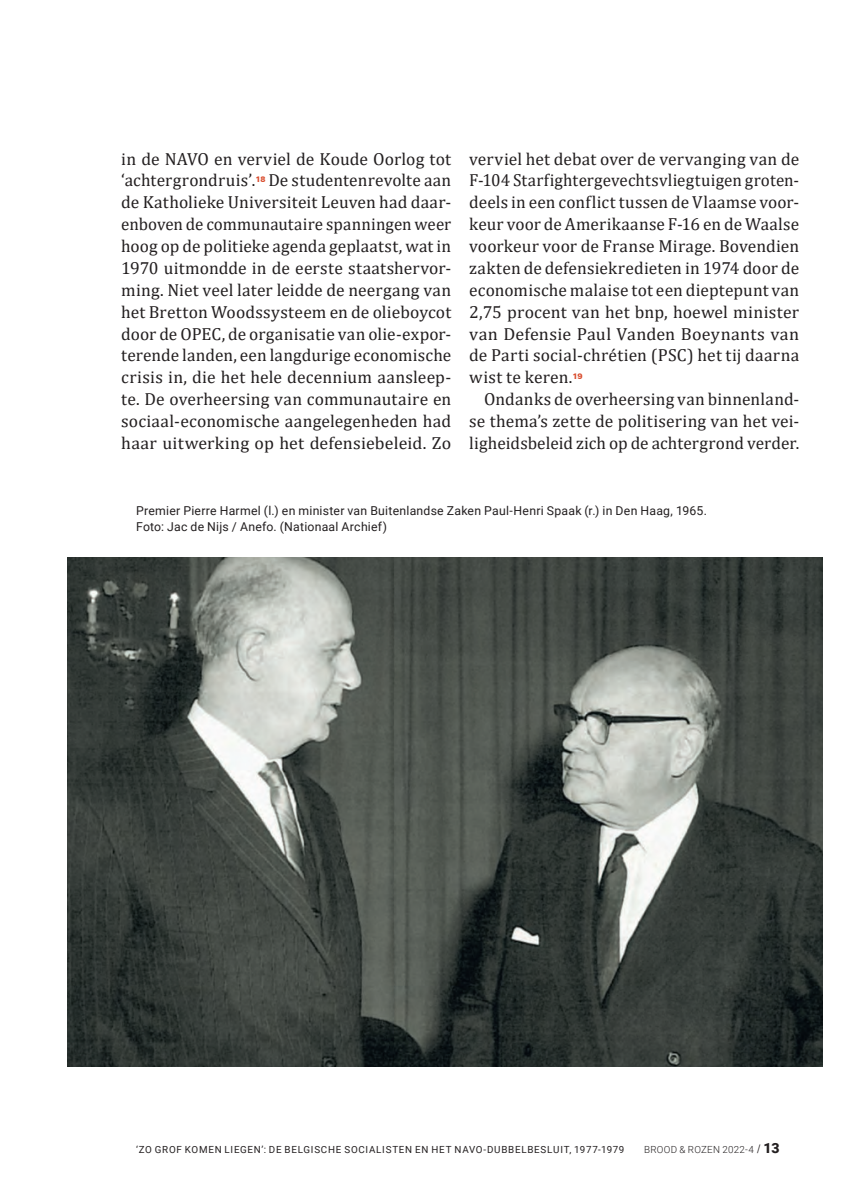
<style>
.page{position:relative;width:848px;height:1195px;background:#fff}
.page>*{position:absolute;margin:0;border:0;box-sizing:border-box;transform-origin:0 0}
.t1{font:17.5px/21.9px "Cambria";letter-spacing:.01em;color:#231f20;text-align:justify}
.t2{font:12.25px/15.8px "Roboto";letter-spacing:.02em;color:#231f20}
.t3{font:9.8px "Roboto";letter-spacing:.075em;color:#231f20}
.t4{font:300 9.8px "Roboto";letter-spacing:.03em;color:#231f20}
.t5{font:900 7.7px "Zurich BT";color:#d94c2d}
.s1{font-family:"Swiss 721 BT";font-weight:700;font-style:italic;font-size:10.5px}
.s2{font-weight:900;font-size:14px}
</style>
<div class="page">
<img style="left:68px;top:557px;width:754px;height:509px">
<p class="t1" style="left:121px;top:147px;width:331px">in de NAVO en verviel de Koude Oorlog tot ‘achtergrondruis’.</p>
<p class="t1" style="left:121px;top:169px;width:331px;text-indent:147px">De studentenrevolte aan de Katholieke Universiteit Leuven had daar&shy;enboven de communautaire spanningen weer hoog op de politieke agenda geplaatst, wat in 1970 uitmondde in de eerste staatshervor&shy;ming. Niet veel later leidde de neergang van het Bretton Woodssysteem en de olieboycot door de OPEC, de organisatie van olie-expor&shy;terende landen, een langdurige economische crisis in, die het hele decennium aansleep&shy;te. De overheersing van communautaire en sociaal-economische aangelegenheden had haar uitwerking op het defensiebeleid. Zo</p>
<p class="t5" style="left:255px;top:174px;width:11px">18</p>
<p class="t1" style="left:469px;top:147px;width:331px">verviel het debat over de vervanging van de F-104 Starfightergevechtsvliegtuigen groten&shy;deels in een conflict tussen de Vlaamse voor&shy;keur voor de Amerikaanse F-16 en de Waalse voorkeur voor de Franse Mirage. Bovendien zakten de defensiekredieten in 1974 door de economische malaise tot een dieptepunt van 2,75 procent van het bnp, hoewel minister van Defensie Paul Vanden Boeynants van de Parti social-chrétien (PSC) het tij daarna wist te keren.</p>
<p class="t5" style="left:572px;top:371px;width:12px">19</p>
<p class="t1" style="left:469px;top:388px;width:331px;text-indent:15px">Ondanks de overheersing van binnenland&shy;se thema’s zette de politisering van het vei&shy;ligheidsbeleid zich op de achtergrond verder.</p>
<p class="t2" style="left:136px;top:502px;width:572px">Premier Pierre Harmel (l.) en minister van Buitenlandse Zaken Paul-Henri Spaak (r.) in Den Haag, 1965.<br>Foto: Jac de Nijs / Anefo. (Nationaal Archief)</p>
<p class="t3" style="left:136px;top:1142px;width:490px">‘ZO GROF KOMEN LIEGEN’: DE BELGISCHE SOCIALISTEN EN HET NAVO-DUBBELBESLUIT, 1977-1979</p>
<p class="t4" style="left:644px;top:1142px;width:137px">BROOD &amp; ROZEN 2022-4 <span class="s1">/</span> <span class="s2">13</span></p>
</div>
